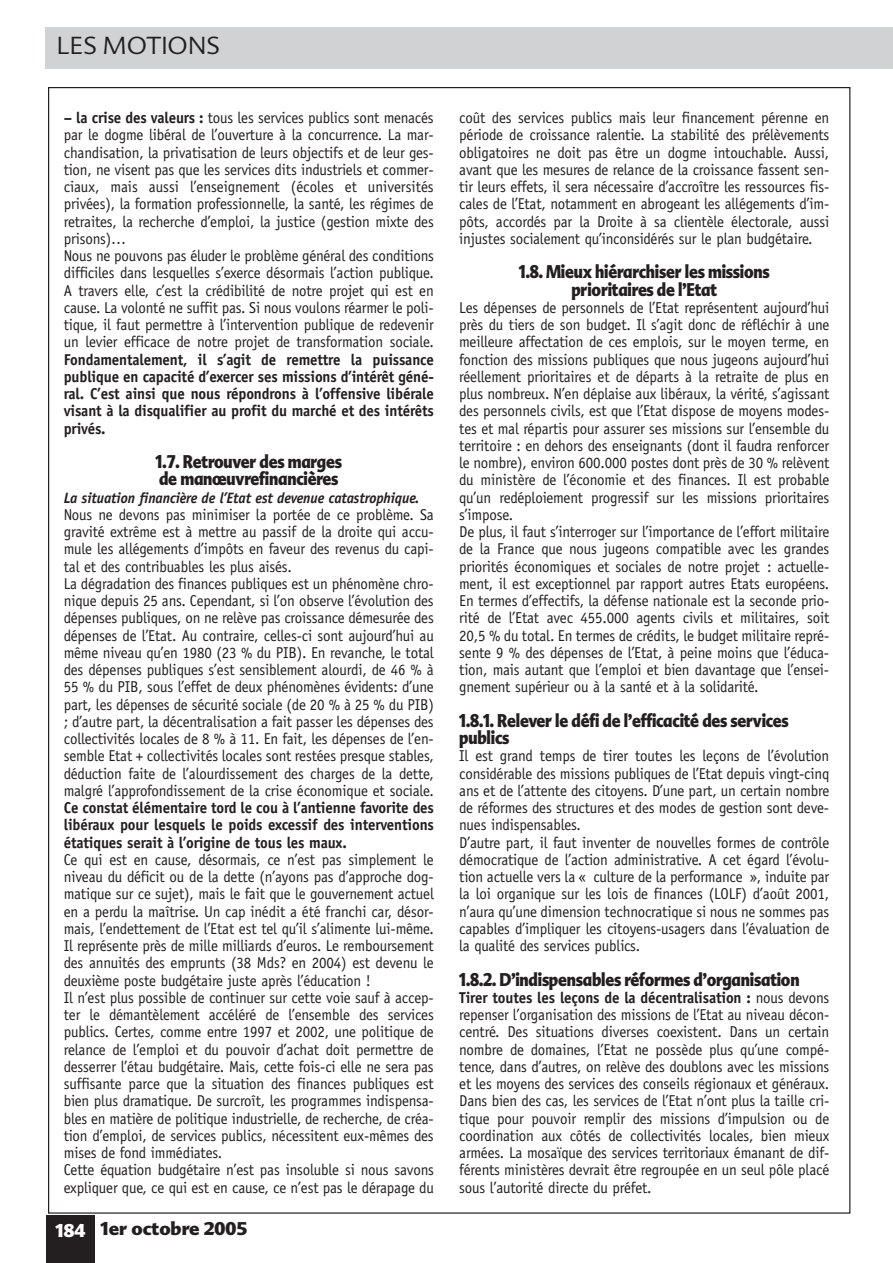
<style>
.page{position:relative;width:893px;height:1263px;background:#fff}
.page>*{position:absolute;margin:0;border:0;box-sizing:border-box;transform-origin:0 0}
.t1{font:300 24px "Advert";color:#231f20}
.t2{font:900 18px/17.2px "Advert";letter-spacing:-.01em;color:#231f20;scale:.85 1}
.t3{font:900 18px "Advert";letter-spacing:-.01em;color:#231f20}
.t4{font:15.75px/17.2px "Officina Sans Std";letter-spacing:-.01em;color:#231f20;scale:.95 1}
.t5{font:700 15.75px/17.2px "Officina Sans Std";letter-spacing:-.01em;color:#231f20;text-align:justify;scale:.95 1}
.t6{font:italic 700 15px "Officina Sans Std";letter-spacing:-.01em;color:#231f20;scale:.95 1}
.s1{font-weight:700}
.s2{color:#fff}
</style>
<div class="page">
<div style="left:46px;top:27px;width:847px;height:41px;background:#d1d2d4"></div>
<div style="left:46px;top:1215px;width:48px;height:48px;background:#231f20"></div>
<h1 class="t1" style="left:57px;top:32px;width:165px">LES MOTIONS</h1>
<p class="t4" style="left:64px;top:110px;width:391px"><span class="s1">– la crise des valeurs :</span> tous les services publics sont menacés par le dogme libéral de l’ouverture à la concurrence. La mar&shy;chandisation, la privatisation de leurs objectifs et de leur ges&shy;tion, ne visent pas que les services dits industriels et commer&shy;ciaux, mais aussi l’enseignement (écoles et universités privées), la formation professionnelle, la santé, les régimes de retraites, la recherche d’emploi, la justice (gestion mixte des prisons)…<br>Nous ne pouvons pas éluder le problème général des conditions difficiles dans lesquelles s’exerce désormais l’action publique.<br>A travers elle, c’est la crédibilité de notre projet qui est en cause. La volonté ne suffit pas. Si nous voulons réarmer le poli&shy;tique, il faut permettre à l’intervention publique de redevenir un levier efficace de notre projet de transformation sociale.</p>
<p class="t5" style="left:64px;top:352px;width:391px">Fondamentalement, il s’agit de remettre la puissance publique en capacité d’exercer ses missions d’intérêt géné&shy;ral. C’est ainsi que nous répondrons à l’offensive libérale visant à la disqualifier au profit du marché et des intérêts privés.</p>
<p class="t2" style="left:156px;top:453px;width:221px">1.7. Retrouver des marges de manœuvrefinancières</p>
<p class="t6" style="left:64px;top:492px;width:376px">La situation financière de l’Etat est devenue catastrophique.</p>
<p class="t4" style="left:64px;top:507px;width:391px">Nous ne devons pas minimiser la portée de ce problème. Sa gravité extrême est à mettre au passif de la droite qui accu&shy;mule les allégements d’impôts en faveur des revenus du capi&shy;tal et des contribuables les plus aisés.<br>La dégradation des finances publiques est un phénomène chro&shy;nique depuis 25 ans. Cependant, si l’on observe l’évolution des dépenses publiques, on ne relève pas croissance démesurée des dépenses de l’Etat. Au contraire, celles-ci sont aujourd’hui au même niveau qu’en 1980 (23 % du PIB). En revanche, le total des dépenses publiques s’est sensiblement alourdi, de 46 % à 55 % du PIB, sous l’effet de deux phénomènes évidents: d’une part, les dépenses de sécurité sociale (de 20 % à 25 % du PIB) ; d’autre part, la décentralisation a fait passer les dépenses des collectivités locales de 8 % à 11. En fait, les dépenses de l’en&shy;semble Etat + collectivités locales sont restées presque stables, déduction faite de l’alourdissement des charges de la dette, malgré l’approfondissement de la crise économique et sociale.</p>
<p class="t5" style="left:64px;top:800px;width:391px">Ce constat élémentaire tord le cou à l’antienne favorite des libéraux pour lesquels le poids excessif des interventions étatiques serait à l’origine de tous les maux.</p>
<p class="t4" style="left:64px;top:852px;width:391px">Ce qui est en cause, désormais, ce n’est pas simplement le niveau du déficit ou de la dette (n’ayons pas d’approche dog&shy;matique sur ce sujet), mais le fait que le gouvernement actuel en a perdu la maîtrise. Un cap inédit a été franchi car, désor&shy;mais, l’endettement de l’Etat est tel qu’il s’alimente lui-même.<br>Il représente près de mille milliards d’euros. Le remboursement des annuités des emprunts (38 Mds? en 2004) est devenu le deuxième poste budgétaire juste après l’éducation !<br>Il n’est plus possible de continuer sur cette voie sauf à accep&shy;ter le démantèlement accéléré de l’ensemble des services publics. Certes, comme entre 1997 et 2002, une politique de relance de l’emploi et du pouvoir d’achat doit permettre de desserrer l’étau budgétaire. Mais, cette fois-ci elle ne sera pas suffisante parce que la situation des finances publiques est bien plus dramatique. De surcroît, les programmes indispensa&shy;bles en matière de politique industrielle, de recherche, de créa&shy;tion d’emploi, de services publics, nécessitent eux-mêmes des mises de fond immédiates.<br>Cette équation budgétaire n’est pas insoluble si nous savons expliquer que, ce qui est en cause, ce n’est pas le dérapage du</p>
<p class="t3" style="left:56px;top:1218px;width:193px"><span class="s2">184</span> 1er octobre 2005</p>
<p class="t4" style="left:459px;top:110px;width:391px;text-align:justify">coût des services publics mais leur financement pérenne en période de croissance ralentie. La stabilité des prélèvements obligatoires ne doit pas être un dogme intouchable. Aussi, avant que les mesures de relance de la croissance fassent sen&shy;tir leurs effets, il sera nécessaire d’accroître les ressources fis&shy;cales de l’Etat, notamment en abrogeant les allégements d’im&shy;pôts, accordés par la Droite à sa clientèle électorale, aussi injustes socialement qu’inconsidérés sur le plan budgétaire.</p>
<p class="t2" style="left:519px;top:263px;width:296px;text-align:center">1.8. Mieux hiérarchiser les missions prioritaires de l’Etat</p>
<p class="t4" style="left:459px;top:300px;width:391px">Les dépenses de personnels de l’Etat représentent aujourd’hui près du tiers de son budget. Il s’agit donc de réfléchir à une meilleure affectation de ces emplois, sur le moyen terme, en fonction des missions publiques que nous jugeons aujourd’hui réellement prioritaires et de départs à la retraite de plus en plus nombreux. N’en déplaise aux libéraux, la vérité, s’agissant des personnels civils, est que l’Etat dispose de moyens modes&shy;tes et mal répartis pour assurer ses missions sur l’ensemble du territoire : en dehors des enseignants (dont il faudra renforcer le nombre), environ 600.000 postes dont près de 30 % relèvent du ministère de l’économie et des finances. Il est probable qu’un redéploiement progressif sur les missions prioritaires s’impose.<br>De plus, il faut s’interroger sur l’importance de l’effort militaire de la France que nous jugeons compatible avec les grandes priorités économiques et sociales de notre projet : actuelle&shy;ment, il est exceptionnel par rapport autres Etats européens.<br>En termes d’effectifs, la défense nationale est la seconde prio&shy;rité de l’Etat avec 455.000 agents civils et militaires, soit 20,5 % du total. En termes de crédits, le budget militaire repré&shy;sente 9 % des dépenses de l’Etat, à peine moins que l’éduca&shy;tion, mais autant que l’emploi et bien davantage que l’ensei&shy;gnement supérieur ou à la santé et à la solidarité.</p>
<p class="t2" style="left:459px;top:712px;width:389px">1.8.1. Relever le défi de l’efficacité des services publics</p>
<p class="t4" style="left:459px;top:749px;width:391px">Il est grand temps de tirer toutes les leçons de l’évolution considérable des missions publiques de l’Etat depuis vingt-cinq ans et de l’attente des citoyens. D’une part, un certain nombre de réformes des structures et des modes de gestion sont deve&shy;nues indispensables.<br>D’autre part, il faut inventer de nouvelles formes de contrôle démocratique de l’action administrative. A cet égard l’évolu&shy;tion actuelle vers la « culture de la performance », induite par la loi organique sur les lois de finances (LOLF) d’août 2001, n’aura qu’une dimension technocratique si nous ne sommes pas capables d’impliquer les citoyens-usagers dans l’évaluation de la qualité des services publics.</p>
<p class="t2" style="left:459px;top:971px;width:402px">1.8.2. D’indispensables réformes d’organisation</p>
<p class="t4" style="left:459px;top:990px;width:391px;text-align:justify"><span class="s1">Tirer toutes les leçons de la décentralisation :</span> nous devons repenser l’organisation des missions de l’Etat au niveau décon&shy;centré. Des situations diverses coexistent. Dans un certain nombre de domaines, l’Etat ne possède plus qu’une compé&shy;tence, dans d’autres, on relève des doublons avec les missions et les moyens des services des conseils régionaux et généraux.<br>Dans bien des cas, les services de l’Etat n’ont plus la taille cri&shy;tique pour pouvoir remplir des missions d’impulsion ou de coordination aux côtés de collectivités locales, bien mieux armées. La mosaïque des services territoriaux émanant de dif&shy;férents ministères devrait être regroupée en un seul pôle placé sous l’autorité directe du préfet.</p>
</div>
